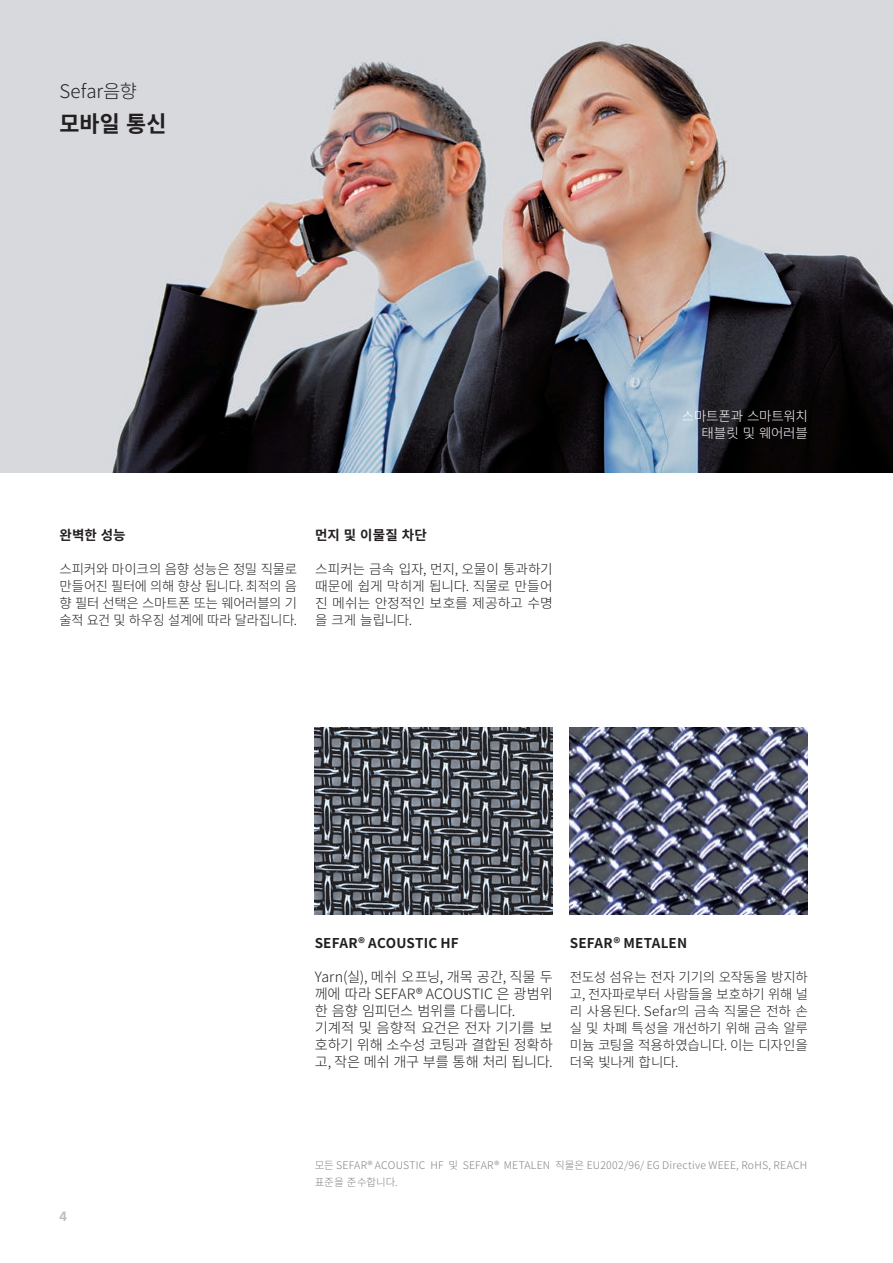
<style>
.page{position:relative;width:893px;height:1263px;background:#fff}
.page>*{position:absolute;margin:0;border:0;box-sizing:border-box;transform-origin:0 0}
.t1{font:700 22.5px "Noto Sans CJ Kjp";color:#231f20}
.t2{font:300 18.75px "Noto Sans CJ Kjp";letter-spacing:-.005em;color:#231f20}
.t3{font:300 14.25px/17px "Noto Sans CJ Kjp";letter-spacing:-.01em;color:#231f20}
.t4{font:300 13.5px/17px "Noto Sans CJ Kjp";letter-spacing:-.015em;color:#231f20;text-align:justify}
.t5{font:700 13.5px "Noto Sans CJ Kjp";letter-spacing:.01em;color:#231f20}
.t6{font:300 13.5px/17px "Noto Sans CJ Kjp";letter-spacing:-.015em;color:#fff;text-align:right}
.t7{font:700 13.5px "Frutiger LT Std";color:#bcbdc0}
.t8{font:300 10.5px/17px "Noto Sans CJ Kjp";letter-spacing:.015em;color:#808285}
</style>
<div class="page">
<img style="left:0;top:0;width:893px;height:472px">
<img style="left:315px;top:727px;width:238px;height:187px">
<img style="left:570px;top:727px;width:238px;height:187px">
<h2 class="t2" style="left:60px;top:80px;width:79px">Sefar음향</h2>
<h1 class="t1" style="left:60px;top:111px;width:108px">모바일 통신</h1>
<p class="t5" style="left:60px;top:527px;width:68px">완벽한 성능</p>
<p class="t4" style="left:60px;top:561px;width:239px">스피커와 마이크의 음향 성능은 정밀 직물로 만들어진 필터에 의해 향상 됩니다. 최적의 음 향 필터 선택은 스마트폰 또는 웨어러블의 기 술적 요건 및 하우징 설계에 따라 달라집니다.</p>
<p class="t5" style="left:315px;top:527px;width:113px">먼지 및 이물질 차단</p>
<p class="t4" style="left:315px;top:561px;width:239px">스피커는 금속 입자, 먼지, 오물이 통과하기 때문에 쉽게 막히게 됩니다. 직물로 만들어 진 메쉬는 안정적인 보호를 제공하고 수명 을 크게 늘립니다.</p>
<p class="t6" style="left:682px;top:408px;width:128px">스마트폰과 스마트워치 태블릿 및 웨어러블</p>
<p class="t7" style="left:60px;top:1208px;width:9px">4</p>
<p class="t5" style="left:315px;top:936px;width:146px">SEFAR® ACOUSTIC HF</p>
<p class="t3" style="left:315px;top:969px;width:240px">Yarn(실), 메쉬 오프닝, 개목 공간, 직물 두 께에 따라 SEFAR® ACOUSTIC 은 광범위 한 음향 임피던스 범위를 다룹니다. 기계적 및 음향적 요건은 전자 기기를 보 호하기 위해 소수성 코팅과 결합된 정확하 고, 작은 메쉬 개구 부를 통해 처리 됩니다.</p>
<p class="t5" style="left:570px;top:936px;width:119px">SEFAR® METALEN</p>
<p class="t4" style="left:570px;top:969px;width:240px">전도성 섬유는 전자 기기의 오작동을 방지하 고, 전자파로부터 사람들을 보호하기 위해 널 리 사용된다. Sefar의 금속 직물은 전하 손 실 및 차폐 특성을 개선하기 위해 금속 알루 미늄 코팅을 적용하였습니다. 이는 디자인을 더욱 빛나게 합니다.</p>
<p class="t8" style="left:315px;top:1157px;width:494px">모든 SEFAR® ACOUSTIC HF 및 SEFAR® METALEN 직물은 EU2002/96/ EG Directive WEEE, RoHS, REACH 표준을 준수합니다.</p>
</div>
